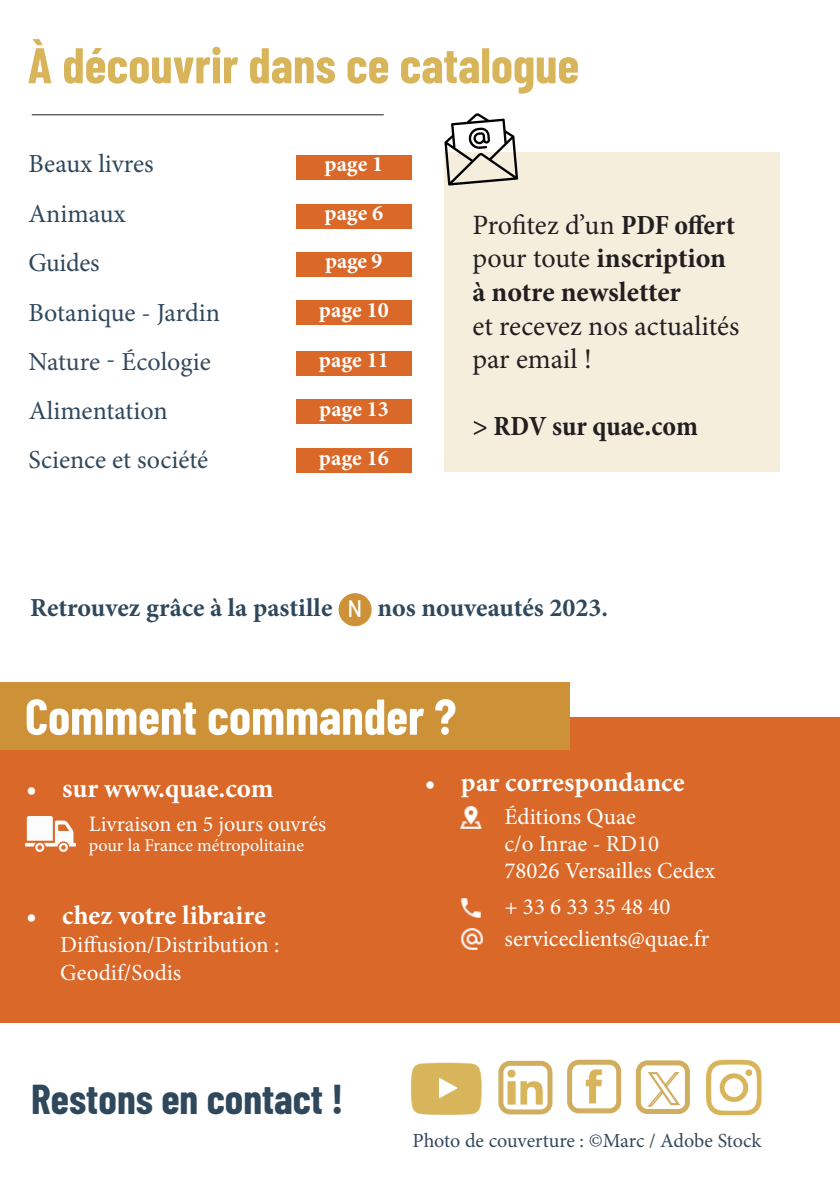
<style>
.page{position:relative;width:840px;height:1191px;background:#fff}
.page>*{position:absolute;margin:0;border:0;box-sizing:border-box;transform-origin:0 0}
.t1{font:700 50.2px "Barlow Condensed";color:#fff}
.t2{font:700 50px "Barlow Condensed";color:#d8b45a}
.t3{font:700 41.8px "Barlow Condensed";color:#2f485c}
.t4{font:700 28px/33.6px "Minion Pro";letter-spacing:-.005em;color:#231f20}
.t5{font:28px/33.6px "Minion Pro";color:#231f20}
.t6{font:700 condensed 28px "Minion Pro";letter-spacing:-.005em;color:#231f20}
.t7{font:700 27px "Minion Pro";color:#fff}
.t8{font:26px "Minion Pro";color:#2f485c}
.t9{font:700 26px "Minion Pro";color:#2f485c}
.t10{font:26px "Minion Pro";color:#35495e}
.résumé_encadré{font:24px "Opera Alto";color:#fff}
.t11{font:23px "Minion Pro";color:#fff}
.t12{font:700 22px "Minion Pro";color:#fff}
.t13{font:22px "Minion Pro";letter-spacing:-.005em;color:#fff}
.résumé_encadré-2{font:20px "Minion Pro";letter-spacing:-.005em;color:#33495d}
.t14{font:18px "Minion Pro";color:#fff}
.s1{font-weight:400}
.s2{font-stretch:condensed}
</style>
<div class="page">
<div style="left:296px;top:449px;width:115px;height:24px;background:#d96829"></div>
<div style="left:296px;top:351px;width:115px;height:24px;background:#d96829"></div>
<div style="left:296px;top:300px;width:115px;height:24px;background:#d96829"></div>
<div style="left:296px;top:252px;width:115px;height:24px;background:#d96829"></div>
<div style="left:296px;top:204px;width:115px;height:24px;background:#d96829"></div>
<div style="left:296px;top:155px;width:115px;height:24px;background:#d96829"></div>
<hr style="left:32px;top:114px;width:351px;height:1px;background:#231f20">
<div style="left:338px;top:593px;width:33px;height:33px;background:#cd9138;border-radius:50%"></div>
<div style="left:0;top:717px;width:839px;height:305px;background:#d96829"></div>
<div style="left:0;top:681px;width:569px;height:68px;background:#cd9138"></div>
<img style="left:460px;top:806px;width:22px;height:23px">
<img style="left:461px;top:898px;width:20px;height:20px">
<img style="left:461px;top:928px;width:22px;height:22px">
<svg style="left:25px;top:816px;width:51px;height:36px;fill:#fcfcfc"></svg>
<div style="left:444px;top:153px;width:335px;height:319px;background:#f5eedd"></div>
<div style="left:296px;top:400px;width:115px;height:24px;background:#d96829"></div>
<img style="left:410px;top:1062px;width:72px;height:53px">
<img style="left:706px;top:1059px;width:56px;height:57px">
<div style="left:635px;top:1060px;width:54px;height:54px;border:5px solid #d1ae5f;border-radius:9px"></div>
<svg style="left:647px;top:1072px;width:33px;height:35px"></svg>
<svg style="left:444px;top:113px;width:74px;height:73px"></svg>
<img style="left:507px;top:1069px;width:36px;height:36px">
<div style="left:498px;top:1060px;width:54px;height:54px;border:5px solid #d1ae5f;border-radius:9px"></div>
<img style="left:585px;top:1069px;width:17px;height:35px">
<div style="left:567px;top:1059px;width:54px;height:54px;border:5px solid #d1ae5f;border-radius:9px"></div>
<p class="t2" style="left:27px;top:34px;width:553px">À découvrir dans ce catalogue</p>
<p class="t8" style="left:28px;top:146px;width:127px">Beaux livres</p>
<p class="t8" style="left:28px;top:196px;width:99px">Animaux</p>
<p class="t8" style="left:28px;top:245px;width:73px">Guides</p>
<p class="t8" style="left:28px;top:295px;width:193px">Botanique - Jardin</p>
<p class="t10" style="left:28px;top:344px;width:184px">Nature - Écologie</p>
<p class="t12" style="left:324px;top:149px;width:60px">page 1</p>
<p class="t12" style="left:324px;top:198px;width:60px">page 6</p>
<p class="t12" style="left:325px;top:246px;width:59px">page 9</p>
<p class="t12" style="left:319px;top:294px;width:71px">page 10</p>
<p class="t12" style="left:319px;top:344px;width:71px">page 11</p>
<p class="t8" style="left:29px;top:393px;width:140px">Alimentation</p>
<p class="t12" style="left:319px;top:393px;width:71px">page 13</p>
<p class="t8" style="left:28px;top:442px;width:181px">Science et société</p>
<p class="t12" style="left:319px;top:442px;width:71px">page 16</p>
<p class="t4" style="left:472px;top:208px;width:264px"><span class="s1">Profitez d’un</span> <span class="s2">PDF offert </span><span class="s1">pour toute</span> inscription à notre newsletter</p>
<p class="t5" style="left:472px;top:309px;width:268px">et recevez nos actualités par email !</p>
<p class="t6" style="left:472px;top:407px;width:227px">&gt; RDV sur quae.com</p>
<p class="t9" style="left:30px;top:589px;width:303px">Retrouvez grâce à la pastille</p>
<p class="résumé_encadré" style="left:348px;top:594px;width:16px">N</p>
<p class="t9" style="left:377px;top:589px;width:232px">nos nouveautés 2023.</p>
<p class="t1" style="left:25px;top:685px;width:432px">Comment commander ?</p>
<p class="t7" style="left:26px;top:769px;width:249px">• sur www.quae.com</p>
<p class="t13" style="left:89px;top:809px;width:239px">Livraison en 5 jours ouvrés</p>
<p class="t14" style="left:89px;top:833px;width:216px">pour la France métropolitaine</p>
<p class="t7" style="left:26px;top:896px;width:241px">• chez votre libraire</p>
<p class="t11" style="left:60px;top:929px;width:220px">Diffusion/Distribution :</p>
<p class="t11" style="left:60px;top:957px;width:123px">Geodif/Sodis</p>
<p class="t3" style="left:31px;top:1072px;width:313px">Restons en contact !</p>
<p class="t7" style="left:424px;top:763px;width:261px">• par correspondance</p>
<p class="t11" style="left:504px;top:801px;width:133px">Éditions Quae</p>
<p class="t11" style="left:504px;top:828px;width:156px">c/o Inrae - RD10</p>
<p class="t11" style="left:504px;top:855px;width:212px">78026 Versailles Cedex</p>
<p class="t11" style="left:504px;top:891px;width:168px">+ 33 6 33 35 48 40</p>
<p class="t11" style="left:504px;top:923px;width:206px">serviceclients@quae.fr</p>
<p class="résumé_encadré-2" style="left:412px;top:1127px;width:350px">Photo de couverture : ©Marc / Adobe Stock</p>
</div>
